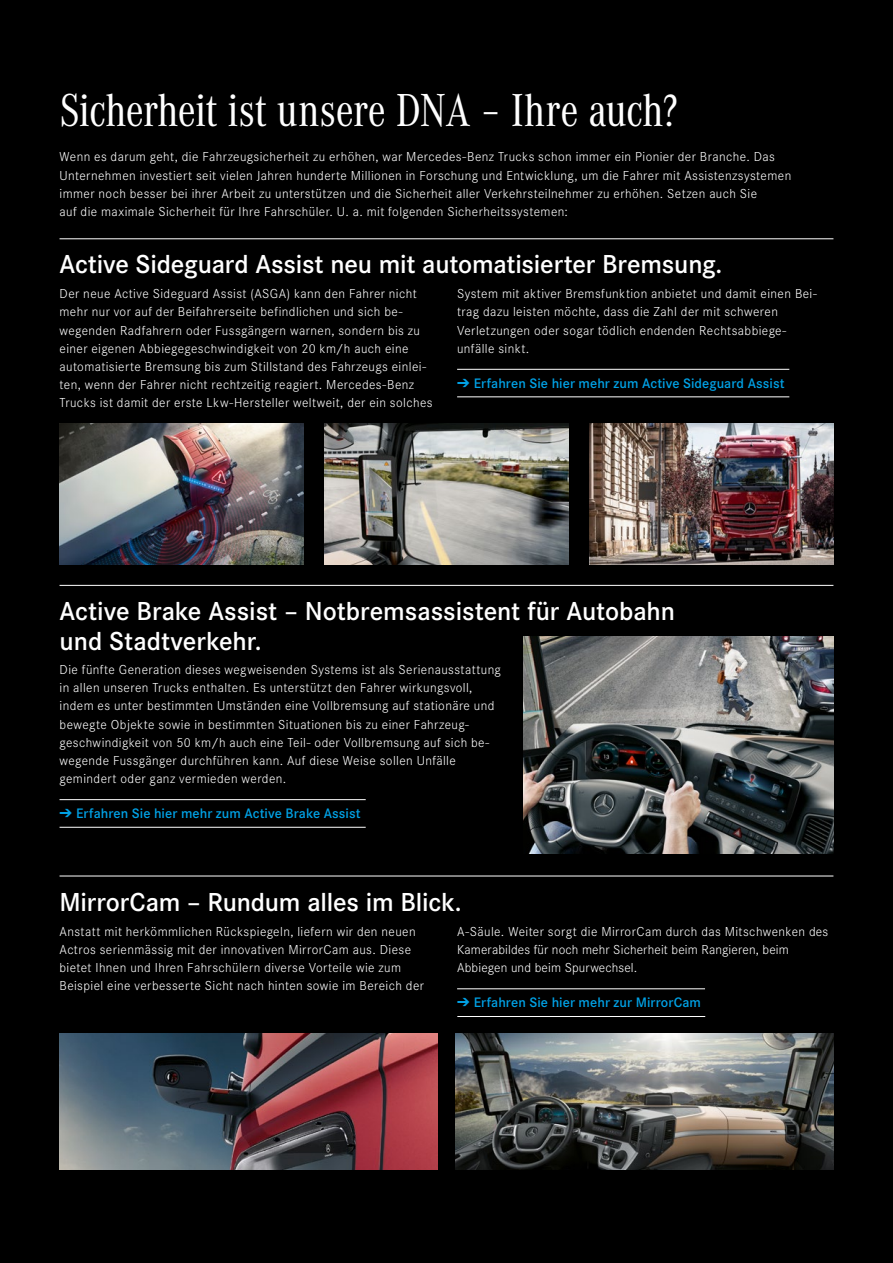
<style>
.page{position:relative;width:893px;height:1263px;background:#000}
.page>*{position:absolute;margin:0;border:0;box-sizing:border-box;transform-origin:0 0}
.t1{font:48px "Daimler CAC";letter-spacing:-.02em;color:#fff}
.t2{font:600 27px/29.7px "Daimler CS Arab";letter-spacing:-.005em;color:#fff}
.t3{font:600 14.25px "Daimler CS";letter-spacing:.005em;color:#00a1e5}
.t4{font:300 13.5px/18.3px "Daimler CS";letter-spacing:.03em;color:#fff}
.t5{font:300 13.5px/18.3px "Daimler CS";letter-spacing:.01em;color:#fff}
</style>
<div class="page">
<img style="left:60px;top:1033px;width:378px;height:136px">
<img style="left:455px;top:1033px;width:378px;height:136px">
<hr style="left:60px;top:876px;width:773px;height:1px;background:#fff">
<hr style="left:457px;top:988px;width:248px;height:1px;background:#fff">
<hr style="left:457px;top:1016px;width:248px;height:1px;background:#fff">
<img style="left:523px;top:636px;width:310px;height:217px">
<hr style="left:60px;top:585px;width:773px;height:1px;background:#fff">
<hr style="left:60px;top:799px;width:306px;height:1px;background:#fff">
<hr style="left:60px;top:827px;width:306px;height:1px;background:#fff">
<img style="left:590px;top:424px;width:243px;height:140px">
<img style="left:60px;top:424px;width:243px;height:140px">
<img style="left:325px;top:424px;width:243px;height:140px">
<hr style="left:457px;top:369px;width:332px;height:1px;background:#fff">
<hr style="left:457px;top:396px;width:332px;height:1px;background:#fff">
<hr style="left:60px;top:238px;width:773px;height:1px;background:#fff">
<h1 class="t1" style="left:60px;top:77px;width:620px">Sicherheit ist unsere DNA – Ihre auch?</h1>
<p class="t4" style="left:60px;top:147px;width:733px">Wenn es darum geht, die Fahrzeugsicherheit zu erhöhen, war Mercedes-Benz Trucks schon immer ein Pionier der Branche. Das Unternehmen investiert seit vielen Jahren hunderte Millionen in Forschung und Entwicklung, um die Fahrer mit Assistenzsystemen immer noch besser bei ihrer Arbeit zu unterstützen und die Sicherheit aller Verkehrsteilnehmer zu erhöhen. Setzen auch Sie<br>auf die maximale Sicherheit für Ihre Fahrschüler. U. a. mit folgenden Sicherheitssystemen:</p>
<h2 class="t2" style="left:60px;top:249px;width:664px">Active Sideguard Assist neu mit automatisierter Bremsung.</h2>
<p class="t4" style="left:60px;top:284px;width:374px">Der neue Active Sideguard Assist (ASGA) kann den Fahrer nicht mehr nur vor auf der Beifahrerseite befindlichen und sich be&shy;wegenden Radfahrern oder Fussgängern warnen, sondern bis zu einer eigenen Abbiegegeschwindigkeit von 20 km/h auch eine automatisierte Bremsung bis zum Stillstand des Fahrzeugs einlei&shy;ten, wenn der Fahrer nicht rechtzeitig reagiert. Mercedes-Benz Trucks ist damit der erste Lkw-Hersteller weltweit, der ein solches</p>
<p class="t4" style="left:457px;top:284px;width:361px">System mit aktiver Bremsfunktion anbietet und damit einen Bei&shy;trag dazu leisten möchte, dass die Zahl der mit schweren Verletzungen oder sogar tödlich endenden Rechtsabbiege&shy;unfälle sinkt.</p>
<p class="t3" style="left:457px;top:372px;width:329px">➔ Erfahren Sie hier mehr zum Active Sideguard Assist</p>
<h2 class="t2" style="left:60px;top:596px;width:617px">Active Brake Assist – Notbremsassistent für Autobahn und Stadtverkehr.</h2>
<p class="t4" style="left:60px;top:659px;width:443px">Die fünfte Generation dieses wegweisenden Systems ist als Serienausstattung in allen unseren Trucks enthalten. Es unterstützt den Fahrer wirkungsvoll, indem es unter bestimmten Umständen eine Vollbremsung auf stationäre und bewegte Objekte sowie in bestimmten Situationen bis zu einer Fahrzeug&shy;geschwindigkeit von 50 km/h auch eine Teil- oder Vollbremsung auf sich be&shy;wegende Fussgänger durchführen kann. Auf diese Weise sollen Unfälle gemindert oder ganz vermieden werden.</p>
<p class="t3" style="left:60px;top:803px;width:303px">➔ Erfahren Sie hier mehr zum Active Brake Assist</p>
<h2 class="t2" style="left:60px;top:887px;width:404px">MirrorCam – Rundum alles im Blick.</h2>
<p class="t4" style="left:60px;top:921px;width:366px">Anstatt mit herkömmlichen Rückspiegeln, liefern wir den neuen Actros serienmässig mit der innovativen MirrorCam aus. Diese bietet Ihnen und Ihren Fahrschülern diverse Vorteile wie zum Beispiel eine verbesserte Sicht nach hinten sowie im Bereich der</p>
<p class="t5" style="left:457px;top:921px;width:373px">A-Säule. Weiter sorgt die MirrorCam durch das Mitschwenken des<br>Kamerabildes für noch mehr Sicherheit beim Rangieren, beim<br>Abbiegen und beim Spurwechsel.</p>
<p class="t3" style="left:457px;top:992px;width:245px">➔ Erfahren Sie hier mehr zur MirrorCam</p>
</div>
